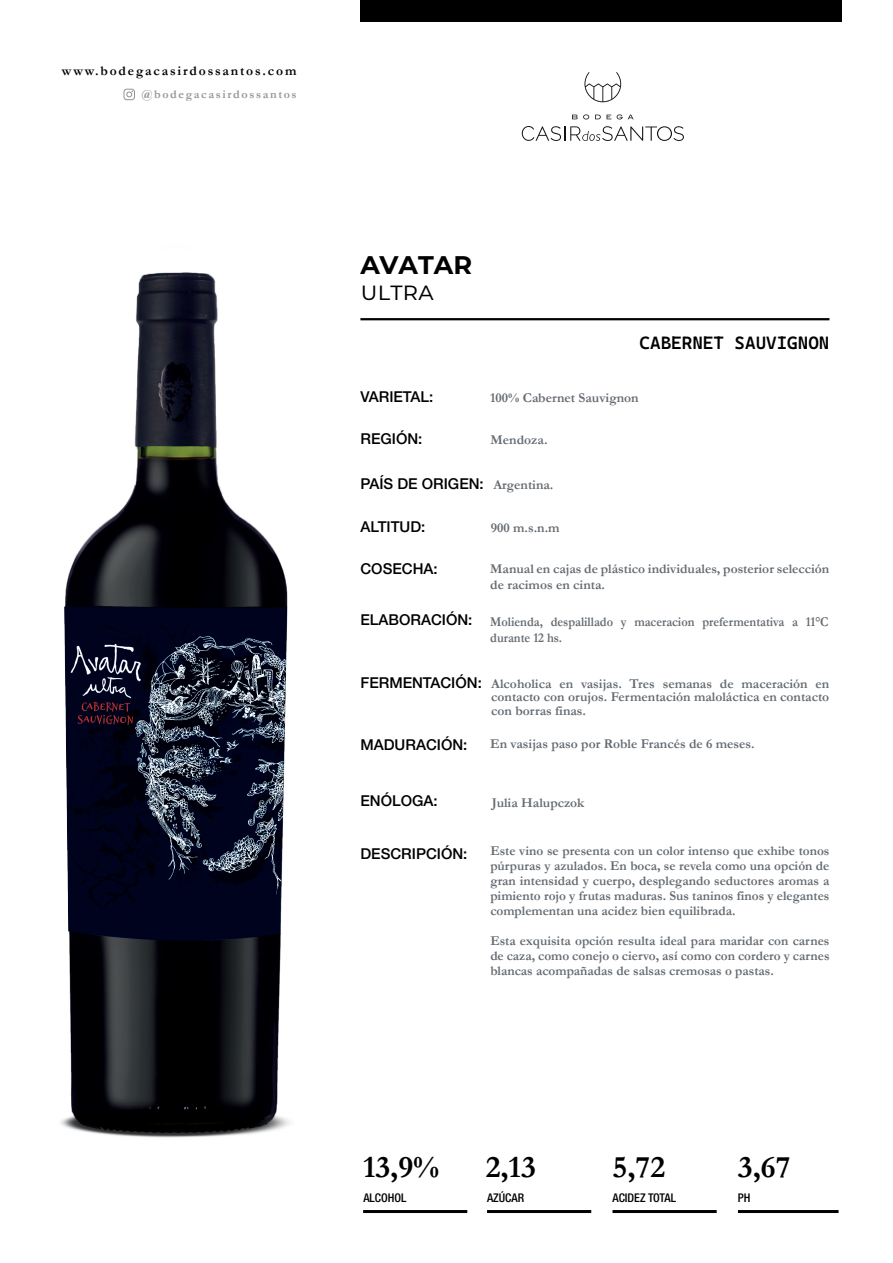
<style>
.page{position:relative;width:893px;height:1263px;background:#fff}
.page>*{position:absolute;margin:0;border:0;box-sizing:border-box;transform-origin:0 0}
.t1{font:700 31.5px "Garamond";color:#000001}
.t2{font:700 25.5px "Montserrat";color:#000001}
.t3{font:25.5px "Montserrat";color:#000001}
.t4{font:18px "Cascadia Code";color:#000001}
.t5{font:500 15px "Helvetica Neue LT Std";color:#000001}
.t6{font:700 13.5px/15px "Garamond";color:#646b71;text-align:justify}
.t7{font:700 13.5px/16.2px "Garamond";color:#646b71;scale:.91 1}
.t8{font:700 13.5px "Garamond";letter-spacing:.135em;color:#000001}
.t9{font:500 condensed 12px "Helvetica Neue LT Std";color:#000001}
.t10{font:700 12px "Garamond";letter-spacing:.135em;color:#95949a}
</style>
<div class="page">
<img style="left:64px;top:272px;width:446px;height:820px">
<img style="left:61px;top:1092px;width:229px;height:46px">
<svg style="left:123px;top:89px;width:12px;height:11px"></svg>
<svg style="left:584px;top:72px;width:37px;height:30px"></svg>
<svg style="left:522px;top:126px;width:162px;height:15px"></svg>
<svg style="left:572px;top:114px;width:17px;height:5px"></svg>
<svg style="left:595px;top:115px;width:6px;height:4px"></svg>
<svg style="left:607px;top:115px;width:4px;height:4px"></svg>
<svg style="left:617px;top:114px;width:17px;height:5px"></svg>
<hr style="left:360px;top:318px;width:469px;height:2px;background:#000001">
<div style="left:360px;top:0;width:482px;height:21px;background:#000001"></div>
<hr style="left:363px;top:1210px;width:104px;height:3px;background:#000001">
<hr style="left:612px;top:1210px;width:105px;height:3px;background:#000001">
<hr style="left:487px;top:1210px;width:104px;height:3px;background:#000001">
<hr style="left:738px;top:1210px;width:100px;height:3px;background:#000001">
<p class="t8" style="left:62px;top:61px;width:236px">www.bodegacasirdossantos.com</p>
<p class="t10" style="left:141px;top:86px;width:157px">@bodegacasirdossantos</p>
<h2 class="t2" style="left:360px;top:247px;width:113px">AVATAR</h2>
<h2 class="t3" style="left:360px;top:273px;width:75px">ultra</h2>
<h3 class="t4" style="left:640px;top:328px;width:191px">CABERNET SAUVIGNON</h3>
<p class="t5" style="left:360px;top:387px;width:74px">VARIETAL:</p>
<p class="t5" style="left:360px;top:430px;width:63px">REGIÓN:</p>
<p class="t5" style="left:360px;top:474px;width:125px">PAÍS DE ORIGEN:</p>
<p class="t5" style="left:360px;top:517px;width:67px">ALTITUD:</p>
<p class="t5" style="left:360px;top:560px;width:79px">COSECHA:</p>
<p class="t5" style="left:360px;top:611px;width:113px">ELABORACIÓN:</p>
<p class="t6" style="left:490px;top:390px;width:150px">100% Cabernet Sauvignon</p>
<p class="t6" style="left:491px;top:432px;width:58px">Mendoza.</p>
<p class="t6" style="left:493px;top:477px;width:62px">Argentina.</p>
<p class="t6" style="left:491px;top:520px;width:70px">900 m.s.n.m</p>
<p class="t6" style="left:490px;top:560px;width:341px;line-height:16.2px">Manual en cajas de plástico individuales, posterior selección de racimos en cinta.</p>
<p class="t7" style="left:490px;top:614px;width:373px">Molienda, despalillado y maceracion prefermentativa a 11°C durante 12 hs.</p>
<p class="t6" style="left:491px;top:677px;width:340px;line-height:13.5px">Alcoholica en vasijas. Tres semanas de maceración en contacto con orujos. Fermentación maloláctica en contacto con borras finas.</p>
<p class="t6" style="left:490px;top:736px;width:266px">En vasijas paso por Roble Francés de 6 meses.</p>
<p class="t5" style="left:360px;top:674px;width:123px">FERMENTACIÓN:</p>
<p class="t5" style="left:360px;top:735px;width:108px">MADURACIÓN:</p>
<p class="t5" style="left:360px;top:792px;width:79px">ENÓLOGA:</p>
<p class="t5" style="left:360px;top:845px;width:108px">DESCRIPCIÓN:</p>
<p class="t6" style="left:492px;top:795px;width:94px">Julia Halupczok</p>
<p class="t6" style="left:490px;top:843px;width:341px">Este vino se presenta con un color intenso que exhibe tonos púrpuras y azulados. En boca, se revela como una opción de gran intensidad y cuerpo, desplegando seductores aromas a pimiento rojo y frutas maduras. Sus taninos finos y elegantes complementan una acidez bien equilibrada.</p>
<p class="t6" style="left:490px;top:933px;width:341px">Esta exquisita opción resulta ideal para maridar con carnes de caza, como conejo o ciervo, así como con cordero y carnes blancas acompañadas de salsas cremosas o pastas.</p>
<h1 class="t1" style="left:363px;top:1145px;width:78px">13,9%</h1>
<h1 class="t1" style="left:486px;top:1145px;width:52px">2,13</h1>
<h1 class="t1" style="left:613px;top:1145px;width:54px">5,72</h1>
<h1 class="t1" style="left:738px;top:1145px;width:54px">3,67</h1>
<p class="t9" style="left:363px;top:1190px;width:45px">ALCOHOL</p>
<p class="t9" style="left:487px;top:1190px;width:39px">AZÚCAR</p>
<p class="t9" style="left:612px;top:1190px;width:65px">ACIDEZ TOTAL</p>
<p class="t9" style="left:738px;top:1190px;width:14px">PH</p>
</div>
